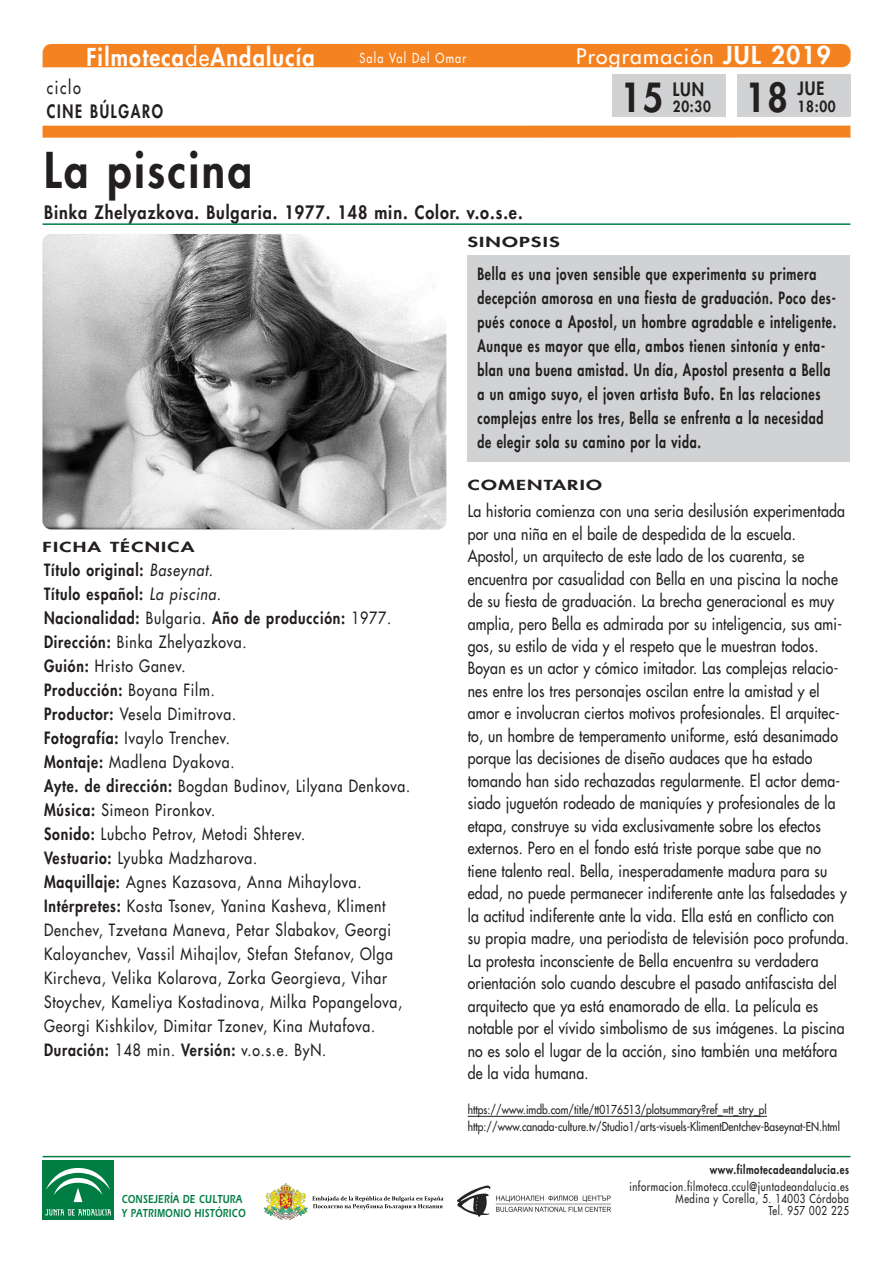
<style>
.page{position:relative;width:893px;height:1263px;background:#fff}
.page>*{position:absolute;margin:0;border:0;box-sizing:border-box;transform-origin:0 0}
.t1{font:800 48px "Futura LT";letter-spacing:.06em;color:#231f20;scale:.9 1}
.t2{font:800 39px "Futura LT";color:#231f20;scale:.9 1}
.t3{font:800 24px "Futura LT";letter-spacing:.06em;color:#fff;scale:.9 1}
.t4{font:21px "Futura LT";letter-spacing:.06em;color:#fff}
.t5{font:800 18px "Futura LT";letter-spacing:.06em;color:#231f20;scale:.9 1}
.t6{font:800 18px "Futura LT";letter-spacing:.115em;color:#231f20;scale:.8 1}
.t7{font:18px "Futura LT";letter-spacing:.115em;color:#231f20;scale:.8 1}
.t8{font:16.5px/22.5px "Futura LT";letter-spacing:.015em;color:#231f20;scale:.85 1}
.t9{font:16.5px/24px "Futura LT";letter-spacing:.06em;color:#231f20;scale:.85 1}
.t10{font:800 16.5px/24px "Futura LT";letter-spacing:.06em;color:#231f20;scale:.75 1}
.t11{font:800 15px "Futura LT";letter-spacing:.06em;color:#231f20;scale:.9 1}
.t12{font:800 13.5px "Futura LT";letter-spacing:.06em;color:#231f20;scale:1.5 1}
.t13{font:13.5px "Futura LT";letter-spacing:.115em;color:#fff;scale:.8 1}
.t14{font:12px/16.4px "Futura LT";color:#231f20;scale:.85 1}
.t15{font:12px/12px "Futura LT";letter-spacing:.06em;color:#231f20;text-align:right;scale:.8 1}
.t16{font:12px/14.4px "Erie Black Plain";letter-spacing:.03em;color:#007d43;scale:.75 1}
.t17{font:800 12px "Futura LT";letter-spacing:.06em;color:#231f20;scale:.8 1}
.s1{font-weight:400}
.s2{font-weight:800;font-size:24px}
.s3{font-weight:800}
.s4{font-style:italic}
</style>
<div class="page">
<img style="left:42px;top:234px;width:404px;height:295px;border-radius:9px">
<div style="left:43px;top:44px;width:808px;height:23px;background:#f58220"></div>
<div style="left:43px;top:126px;width:807px;height:12px;background:#f58220"></div>
<div style="left:467px;top:256px;width:383px;height:206px;background:#d1d2d4"></div>
<hr style="left:43px;top:223px;width:807px;height:2px;background:#007d43">
<hr style="left:468px;top:1116px;width:299px;height:1px;background:#231f20">
<hr style="left:43px;top:1156px;width:807px;height:1px;background:#007d43">
<div style="left:43px;top:1160px;width:71px;height:60px;background:#007d43"></div>
<svg style="left:45px;top:1209px;width:66px;height:6px"></svg>
<svg style="left:46px;top:1168px;width:64px;height:35px"></svg>
<div style="left:612px;top:74px;width:114px;height:43px;background:#d1d2d4"></div>
<div style="left:737px;top:74px;width:113px;height:43px;background:#d1d2d4"></div>
<img style="left:265px;top:1183px;width:179px;height:37px">
<img style="left:457px;top:1185px;width:154px;height:32px">
<h3 class="t3" style="left:86px;top:42px;width:255px">Filmoteca<span class="s1">de</span>Andalucía</h3>
<p class="t4" style="left:576px;top:43px;width:256px">Programación <span class="s2">JUL 2019</span></p>
<p class="t13" style="left:359px;top:49px;width:135px">Sala Val Del Omar</p>
<p class="t7" style="left:47px;top:76px;width:44px">ciclo</p>
<p class="t6" style="left:47px;top:100px;width:147px">CINE BúLGARO</p>
<h1 class="t1" style="left:44px;top:138px;width:232px">La piscina</h1>
<p class="t5" style="left:44px;top:201px;width:533px">Binka Zhelyazkova. Bulgaria. 1977. 148 min. Color. v.o.s.e.</p>
<h2 class="t2" style="left:620px;top:72px;width:49px">15</h2>
<p class="t5" style="left:673px;top:77px;width:36px">LUN</p>
<p class="t11" style="left:673px;top:96px;width:44px">20:30</p>
<h2 class="t2" style="left:745px;top:71px;width:49px">18</h2>
<p class="t5" style="left:797px;top:77px;width:31px">JUE</p>
<p class="t11" style="left:797px;top:96px;width:44px">18:00</p>
<p class="t12" style="left:467px;top:233px;width:63px">SINOPSIS</p>
<p class="t10" style="left:477px;top:261px;width:480px">Bella es una joven sensible que experimenta su primera decepción amorosa en una fiesta de graduación. Poco des&shy;pués conoce a Apostol, un hombre agradable e inteligente.<br>Aunque es mayor que ella, ambos tienen sintonía y enta&shy;blan una buena amistad. Un día, Apostol presenta a Bella a un amigo suyo, el joven artista Bufo. En las relaciones complejas entre los tres, Bella se enfrenta a la necesidad de elegir sola su camino por la vida.</p>
<p class="t12" style="left:43px;top:538px;width:103px">FICHA TÉCNICA</p>
<p class="t9" style="left:44px;top:558px;width:432px"><span class="s3">Título original:</span> <span class="s4">Baseynat.<br></span><span class="s3">Título español:</span> <span class="s4">La piscina.<br></span><span class="s3">Nacionalidad:</span> Bulgaria. <span class="s3">Año de producción:</span> 1977.<br><span class="s3">Dirección:</span> Binka Zhelyazkova.<br><span class="s3">Guión:</span> Hristo Ganev.<br><span class="s3">Producción:</span> Boyana Film.<br><span class="s3">Productor:</span> Vesela Dimitrova.<br><span class="s3">Fotografía:</span> Ivaylo Trenchev.<br><span class="s3">Montaje:</span> Madlena Dyakova.<br><span class="s3">Ayte. de dirección:</span> Bogdan Budinov, Lilyana Denkova.<br><span class="s3">Música:</span> Simeon Pironkov.<br><span class="s3">Sonido:</span> Lubcho Petrov, Metodi Shterev.<br><span class="s3">Vestuario:</span> Lyubka Madzharova.<br><span class="s3">Maquillaje:</span> Agnes Kazasova, Anna Mihaylova.<br><span class="s3">Intérpretes:</span> Kosta Tsonev, Yanina Kasheva, Kliment Denchev, Tzvetana Maneva, Petar Slabakov, Georgi Kaloyanchev, Vassil Mihajlov, Stefan Stefanov, Olga Kircheva, Velika Kolarova, Zorka Georgieva, Vihar Stoychev, Kameliya Kostadinova, Milka Popangelova, Georgi Kishkilov, Dimitar Tzonev, Kina Mutafova.<br><span class="s3">Duración:</span> 148 min. <span class="s3">Versión:</span> v.o.s.e. ByN.</p>
<p class="t16" style="left:122px;top:1191px;width:167px">CONSEJERÍA DE CULTURA<br>Y PATRIMONIO HISTÓRICO</p>
<p class="t12" style="left:468px;top:476px;width:91px">COMENTARIO</p>
<p class="t8" style="left:468px;top:500px;width:450px">La historia comienza con una seria desilusión experimentada por una niña en el baile de despedida de la escuela.<br>Apostol, un arquitecto de este lado de los cuarenta, se encuentra por casualidad con Bella en una piscina la noche de su fiesta de graduación. La brecha generacional es muy amplia, pero Bella es admirada por su inteligencia, sus ami&shy;gos, su estilo de vida y el respeto que le muestran todos.<br>Boyan es un actor y cómico imitador. Las complejas relacio&shy;nes entre los tres personajes oscilan entre la amistad y el amor e involucran ciertos motivos profesionales. El arquitec&shy;to, un hombre de temperamento uniforme, está desanimado porque las decisiones de diseño audaces que ha estado tomando han sido rechazadas regularmente. El actor dema&shy;siado juguetón rodeado de maniquíes y profesionales de la etapa, construye su vida exclusivamente sobre los efectos externos. Pero en el fondo está triste porque sabe que no tiene talento real. Bella, inesperadamente madura para su edad, no puede permanecer indiferente ante las falsedades y la actitud indiferente ante la vida. Ella está en conflicto con su propia madre, una periodista de televisión poco profunda.<br>La protesta inconsciente de Bella encuentra su verdadera orientación solo cuando descubre el pasado antifascista del arquitecto que ya está enamorado de ella. La película es notable por el vívido simbolismo de sus imágenes. La piscina no es solo el lugar de la acción, sino también una metáfora de la vida humana.</p>
<p class="t14" style="left:468px;top:1102px;width:439px">https://www.imdb.com/title/tt0176513/plotsummary?ref_=tt_stry_pl http://www.canada-culture.tv/Studio1/arts-visuels-KlimentDentchev-Baseynat-EN.html</p>
<p class="t17" style="left:710px;top:1162px;width:176px">www.filmotecadeandalucia.es</p>
<p class="t15" style="left:629px;top:1180px;width:276px">informacion.filmoteca.ccul@juntadeandalucia.es<br>Medina y Corella, 5. 14003 Córdoba<br>Tel. 957 002 225</p>
</div>
